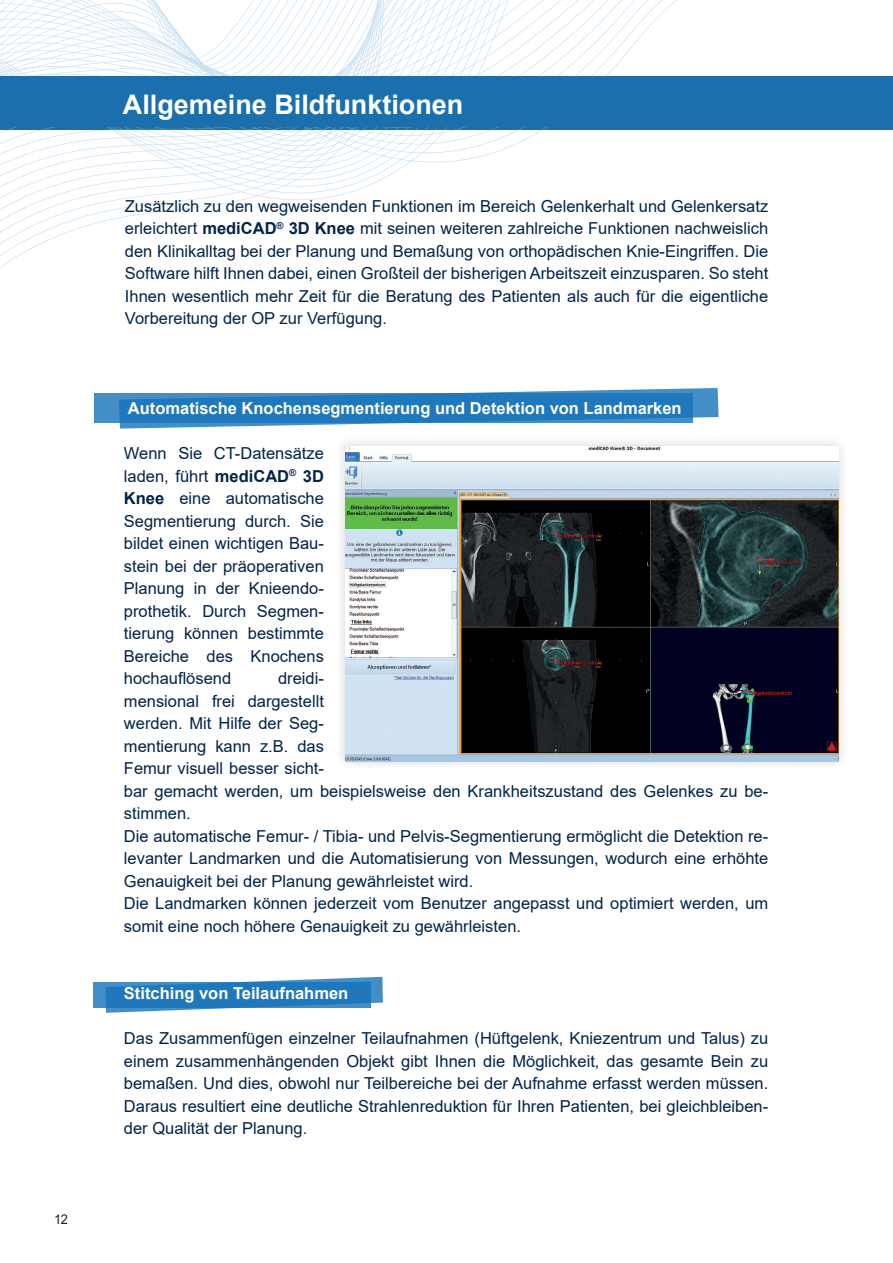
<style>
.page{position:relative;width:893px;height:1263px;background:#fff}
.page>*{position:absolute;margin:0;border:0;box-sizing:border-box;transform-origin:0 0}
.Überschrift_Header{font:700 27px "Arial";color:#fff}
.Hectec_-_Fliestext{font:16.5px/22.5px "Arial";color:#02234a;text-align:justify}
.Eyecatcher{font:700 16.5px "Arial";color:#fff}
.t1{font:13.5px "Arial";color:#231f20;scale:.95 1}
.s1{font-weight:700}
</style>
<div class="page">
<svg style="left:0;top:0;width:643px;height:269px"></svg>
<div style="left:0;top:77px;width:893px;height:50px;background:#1a6fac"></div>
<div style="left:94px;top:982px;width:277px;height:26px;background:#448ec7"></div>
<svg style="left:105px;top:977px;width:278px;height:36px"></svg>
<div style="left:94px;top:394px;width:599px;height:29px;background:#448ec7"></div>
<svg style="left:119px;top:388px;width:600px;height:41px"></svg>
<div style="left:335px;top:436px;width:514px;height:335px;background:#231f20;opacity:.2"></div>
<img style="left:345px;top:446px;width:494px;height:315px">
<p class="t1" style="left:54px;top:1210px;width:16px">12</p>
<p class="Überschrift_Header" style="left:123px;top:86px;width:342px">Allgemeine Bildfunktionen</p>
<p class="Hectec_-_Fliestext" style="left:125px;top:194px;width:645px">Zusätzlich zu den wegweisenden Funktionen im Bereich Gelenkerhalt und Gelenkersatz erleichtert <span class="s1">mediCAD</span><sup>®</sup> <span class="s1">3D Knee</span> mit seinen weiteren zahlreiche Funktionen nachweislich den Klinikalltag bei der Planung und Bemaßung von orthopädischen Knie-Eingriffen. Die Software hilft Ihnen dabei, einen Großteil der bisherigen Arbeitszeit einzusparen. So steht Ihnen wesentlich mehr Zeit für die Beratung des Patienten als auch für die eigentliche Vorbereitung der OP zur Verfügung.</p>
<p class="Eyecatcher" style="left:128px;top:397px;width:555px">Automatische Knochensegmentierung und Detektion von Landmarken</p>
<p class="Hectec_-_Fliestext" style="left:124px;top:442px;width:201px">Wenn Sie CT-Datensätze laden, führt <span class="s1">mediCAD</span><sup>®</sup> <span class="s1">3D Knee</span> eine automatische Segmentierung durch. Sie bildet einen wichtigen Bau&shy;stein bei der präoperativen Planung in der Knieendo&shy;prothetik. Durch Segmen&shy;tierung können bestimmte Bereiche des Knochens hochauflösend</p>
<p class="Hectec_-_Fliestext" style="left:124px;top:667px;width:646px;text-align:left;text-indent:154px">dreidi-<br>mensional frei dargestellt<br>werden. Mit Hilfe der Seg-<br>mentierung kann z.B. das<br>Femur visuell besser sicht-<br>bar gemacht werden, um beispielsweise den Krankheitszustand des Gelenkes zu be&shy;stimmen.</p>
<p class="Hectec_-_Fliestext" style="left:124px;top:824px;width:646px">Die automatische Femur- / Tibia- und Pelvis-Segmentierung ermöglicht die Detektion re&shy;levanter Landmarken und die Automatisierung von Messungen, wodurch eine erhöhte Genauigkeit bei der Planung gewährleistet wird.</p>
<p class="Hectec_-_Fliestext" style="left:124px;top:892px;width:646px">Die Landmarken können jederzeit vom Benutzer angepasst und optimiert werden, um somit eine noch höhere Genauigkeit zu gewährleisten.</p>
<p class="Eyecatcher" style="left:124px;top:982px;width:226px">Stitching von Teilaufnahmen</p>
<p class="Hectec_-_Fliestext" style="left:124px;top:1027px;width:646px">Das Zusammenfügen einzelner Teilaufnahmen (Hüftgelenk, Kniezentrum und Talus) zu einem zusammenhängenden Objekt gibt Ihnen die Möglichkeit, das gesamte Bein zu bemaßen. Und dies, obwohl nur Teilbereiche bei der Aufnahme erfasst werden müssen.<br>Daraus resultiert eine deutliche Strahlenreduktion für Ihren Patienten, bei gleichbleiben&shy;der Qualität der Planung.</p>
</div>
